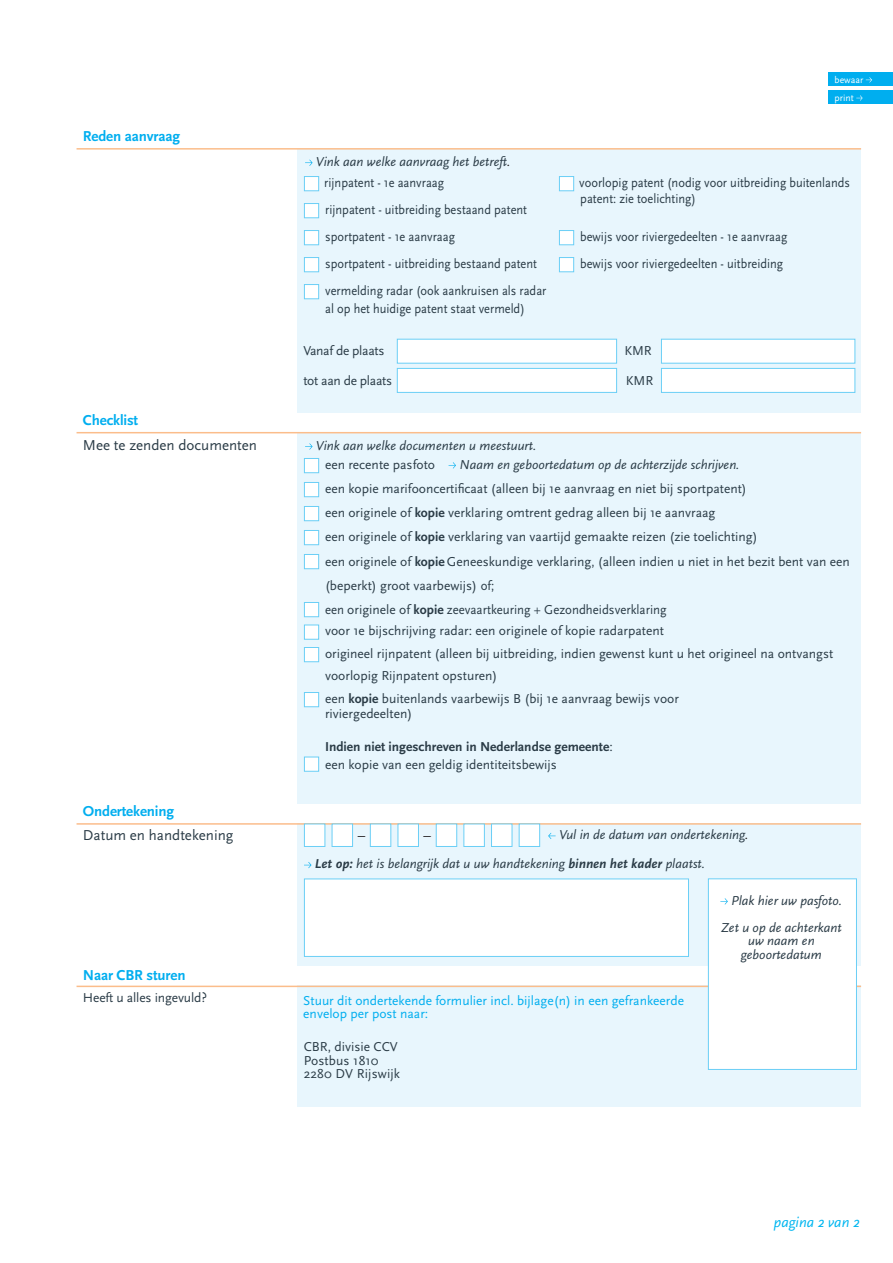
<style>
.page{position:relative;width:893px;height:1263px;background:#fff}
.page>*{position:absolute;margin:0;border:0;box-sizing:border-box;transform-origin:0 0}
.t1{font:700 15px "Scala Sans Pro";letter-spacing:-.01em;color:#00aeef}
.t2{font:15px "Scala Sans Pro";color:#2a3b46}
.t3{font:italic 15px "Scala Sans Pro";color:#00b6f0}
.t4{font:15px "Scala Sans Pro";color:#231f20}
.t5{font:13.5px/24px "Scala Sans Pro";color:#2a3b46}
.t6{font:13.5px/18px "Scala Sans Pro";color:#2a3b46;scale:.92 1}
.t7{font:italic 13.5px/20.7px "Scala Sans Pro";color:#2a3b46}
.t8{font:700 13.5px/18px "Scala Sans Pro";color:#2a3b46}
.t9{font:13.5px/13.5px "Scala Sans Pro";color:#00aeef}
.t10{font:13.5px "Scala Sans Pro";letter-spacing:-.02em;color:#2a3b46}
.t11{font:9.75px/18.1px "Scala Sans Pro";color:#fff}
.s1{color:#231f20}
.s2{font-style:normal}
.s3{font-weight:700}
.s4{font-weight:400}
</style>
<div class="page">
<div style="left:298px;top:824px;width:563px;height:142px;background:#e8f6fd"></div>
<div style="left:298px;top:432px;width:563px;height:372px;background:#e8f6fd"></div>
<div style="left:298px;top:149px;width:563px;height:263px;background:#e8f6fd"></div>
<div style="left:298px;top:986px;width:563px;height:121px;background:#e8f6fd"></div>
<div style="left:828px;top:72px;width:65px;height:14px;background:#00aeef"></div>
<svg style="left:866px;top:77px;width:6px;height:6px"></svg>
<div style="left:828px;top:90px;width:65px;height:14px;background:#00aeef"></div>
<svg style="left:856px;top:95px;width:7px;height:6px"></svg>
<hr style="left:77px;top:432px;width:784px;height:1px;background:#fbbd8b">
<hr style="left:77px;top:148px;width:784px;height:2px;background:#fbbd8b">
<hr style="left:77px;top:823px;width:784px;height:2px;background:#fbbd8b">
<hr style="left:77px;top:986px;width:784px;height:1px;background:#fbbd8b">
<div style="left:304px;top:458px;width:15px;height:15px;background:#fff;border:1px solid #6bcff6"></div>
<svg style="left:449px;top:462px;width:7px;height:7px"></svg>
<div style="left:304px;top:482px;width:15px;height:15px;background:#fff;border:1px solid #6bcff6"></div>
<div style="left:304px;top:506px;width:15px;height:15px;background:#fff;border:1px solid #6bcff6"></div>
<div style="left:304px;top:530px;width:15px;height:15px;background:#fff;border:1px solid #6bcff6"></div>
<div style="left:304px;top:554px;width:15px;height:15px;background:#fff;border:1px solid #6bcff6"></div>
<div style="left:304px;top:602px;width:15px;height:15px;background:#fff;border:1px solid #6bcff6"></div>
<div style="left:304px;top:625px;width:15px;height:15px;background:#fff;border:1px solid #6bcff6"></div>
<div style="left:304px;top:647px;width:15px;height:15px;background:#fff;border:1px solid #6bcff6"></div>
<div style="left:304px;top:692px;width:15px;height:15px;background:#fff;border:1px solid #6bcff6"></div>
<div style="left:304px;top:757px;width:15px;height:15px;background:#fff;border:1px solid #6bcff6"></div>
<svg style="left:305px;top:160px;width:8px;height:6px"></svg>
<div style="left:304px;top:176px;width:15px;height:15px;background:#fff;border:1px solid #6bcff6"></div>
<div style="left:559px;top:176px;width:15px;height:15px;background:#fff;border:1px solid #6bcff6"></div>
<div style="left:304px;top:203px;width:15px;height:15px;background:#fff;border:1px solid #6bcff6"></div>
<div style="left:304px;top:230px;width:15px;height:15px;background:#fff;border:1px solid #6bcff6"></div>
<div style="left:559px;top:230px;width:15px;height:15px;background:#fff;border:1px solid #6bcff6"></div>
<div style="left:304px;top:257px;width:15px;height:15px;background:#fff;border:1px solid #6bcff6"></div>
<div style="left:559px;top:257px;width:15px;height:15px;background:#fff;border:1px solid #6bcff6"></div>
<div style="left:304px;top:284px;width:15px;height:15px;background:#fff;border:1px solid #6bcff6"></div>
<svg style="left:548px;top:833px;width:8px;height:6px"></svg>
<div style="left:708px;top:878px;width:149px;height:192px;background:#fff;border:1px solid #6bcff6"></div>
<svg style="left:720px;top:898px;width:8px;height:6px"></svg>
<svg style="left:304px;top:862px;width:8px;height:6px"></svg>
<svg style="left:305px;top:443px;width:8px;height:7px"></svg>
<div style="left:304px;top:878px;width:385px;height:79px;background:#fff;border:1px solid #6bcff6"></div>
<div style="left:304px;top:824px;width:21px;height:23px;background:#fff;border:1px solid #6bcff6"></div>
<div style="left:332px;top:824px;width:21px;height:23px;background:#fff;border:1px solid #6bcff6"></div>
<div style="left:370px;top:824px;width:21px;height:23px;background:#fff;border:1px solid #6bcff6"></div>
<div style="left:398px;top:824px;width:21px;height:23px;background:#fff;border:1px solid #6bcff6"></div>
<div style="left:436px;top:824px;width:21px;height:23px;background:#fff;border:1px solid #6bcff6"></div>
<div style="left:463px;top:824px;width:22px;height:23px;background:#fff;border:1px solid #6bcff6"></div>
<div style="left:491px;top:824px;width:21px;height:23px;background:#fff;border:1px solid #6bcff6"></div>
<div style="left:519px;top:824px;width:21px;height:23px;background:#fff;border:1px solid #6bcff6"></div>
<div style="left:661px;top:368px;width:194px;height:25px;background:#fff;border:1px solid #6bcff6"></div>
<div style="left:397px;top:368px;width:220px;height:25px;background:#fff;border:1px solid #6bcff6"></div>
<div style="left:661px;top:339px;width:194px;height:25px;background:#fff;border:1px solid #6bcff6"></div>
<div style="left:397px;top:339px;width:220px;height:25px;background:#fff;border:1px solid #6bcff6"></div>
<p class="t1" style="left:83px;top:126px;width:99px">Reden aanvraag</p>
<p class="t1" style="left:83px;top:409px;width:57px">Checklist</p>
<p class="t2" style="left:83px;top:435px;width:176px">Mee te zenden documenten</p>
<p class="t1" style="left:83px;top:801px;width:93px">Ondertekening</p>
<p class="t2" style="left:83px;top:825px;width:152px">Datum en handtekening</p>
<p class="t1" style="left:83px;top:964px;width:104px">Naar CBR sturen</p>
<p class="t5" style="left:83px;top:985px;width:126px">Heeft u alles ingevuld?</p>
<p class="t7" style="left:324px;top:151px;width:188px;text-indent:-8px">Vink aan welke aanvraag het betreft<span class="s1">. </span><span class="s2">rijnpatent - 1e aanvraag</span></p>
<p class="t6" style="left:325px;top:200px;width:221px">rijnpatent - uitbreiding bestaand patent</p>
<p class="t11" style="left:834px;top:70px;width:30px">bewaar print</p>
<p class="t6" style="left:579px;top:173px;width:296px">voorlopig patent (nodig voor uitbreiding buitenlands</p>
<p class="t6" style="left:580px;top:189px;width:127px">patent: zie toelichting)</p>
<p class="t6" style="left:325px;top:227px;width:143px">sportpatent - 1e aanvraag</p>
<p class="t6" style="left:580px;top:227px;width:227px">bewijs voor riviergedeelten - 1e aanvraag</p>
<p class="t6" style="left:325px;top:254px;width:232px">sportpatent - uitbreiding bestaand patent</p>
<p class="t6" style="left:580px;top:254px;width:222px">bewijs voor riviergedeelten - uitbreiding</p>
<p class="t6" style="left:325px;top:281px;width:242px">vermelding radar (ook aankruisen als radar al op het huidige patent staat vermeld)</p>
<p class="t10" style="left:303px;top:341px;width:83px">Vanaf de plaats</p>
<p class="t5" style="left:624px;top:338px;width:29px">KMR</p>
<p class="t10" style="left:303px;top:372px;width:90px">tot aan de plaats</p>
<p class="t5" style="left:626px;top:368px;width:29px">KMR</p>
<p class="t7" style="left:316px;top:434px;width:222px">Vink aan welke documenten u meestuurt.</p>
<p class="t5" style="left:325px;top:452px;width:111px">een recente pasfoto</p>
<p class="t7" style="left:459px;top:453px;width:282px">Naam en geboortedatum op de achterzijde schrijven.</p>
<p class="t5" style="left:325px;top:476px;width:434px">een kopie marifooncertificaat (alleen bij 1e aanvraag en niet bij sportpatent) een originele of <span class="s3">kopie</span> verklaring omtrent gedrag alleen bij 1e aanvraag<br>een originele of <span class="s3">kopie</span> verklaring van vaartijd gemaakte reizen (zie toelichting)</p>
<p class="t5" style="left:325px;top:549px;width:526px">een originele of <span class="s3">kopie</span> Geneeskundige verklaring, (alleen indien u niet in het bezit bent van een (beperkt) groot vaarbewijs) of;<br>een originele of <span class="s3">kopie</span> zeevaartkeuring + Gezondheidsverklaring</p>
<p class="t5" style="left:325px;top:619px;width:510px;line-height:22.5px">voor 1e bijschrijving radar: een originele of kopie radarpatent<br>origineel rijnpatent (alleen bij uitbreiding, indien gewenst kunt u het origineel na ontvangst voorlopig Rijnpatent opsturen)<br>een <span class="s3">kopie</span> buitenlands vaarbewijs B (bij 1e aanvraag bewijs voor</p>
<p class="t5" style="left:325px;top:701px;width:89px">riviergedeelten)</p>
<p class="t8" style="left:325px;top:736px;width:289px">Indien niet ingeschreven in Nederlandse gemeente<span class="s4">: een kopie van een geldig identiteitsbewijs</span></p>
<p class="t4" style="left:358px;top:825px;width:9px">–</p>
<p class="t4" style="left:424px;top:825px;width:9px">–</p>
<p class="t7" style="left:559px;top:824px;width:191px">Vul in de datum van ondertekening<span class="s1">.</span></p>
<p class="t7" style="left:315px;top:853px;width:392px"><span class="s3">Let op:</span> het is belangrijk dat u uw handtekening <span class="s3">binnen het kader</span> plaatst.</p>
<p class="t9" style="left:303px;top:993px;width:382px">Stuur dit ondertekende formulier incl. bijlage(n) in een gefrankeerde envelop per post naar:</p>
<p class="t5" style="left:304px;top:1039px;width:98px;line-height:13.5px">CBR, divisie CCV<br>Postbus 1810<br>2280 DV Rijswijk</p>
<p class="t7" style="left:721px;top:886px;width:123px;line-height:27px;text-align:right">Plak hier uw pasfoto.<br>Zet u op de achterkant</p>
<p class="t7" style="left:741px;top:933px;width:83px;line-height:13.5px;text-align:center">uw naam en geboortedatum</p>
<p class="t3" style="left:774px;top:1212px;width:87px">pagina 2 van 2</p>
</div>
